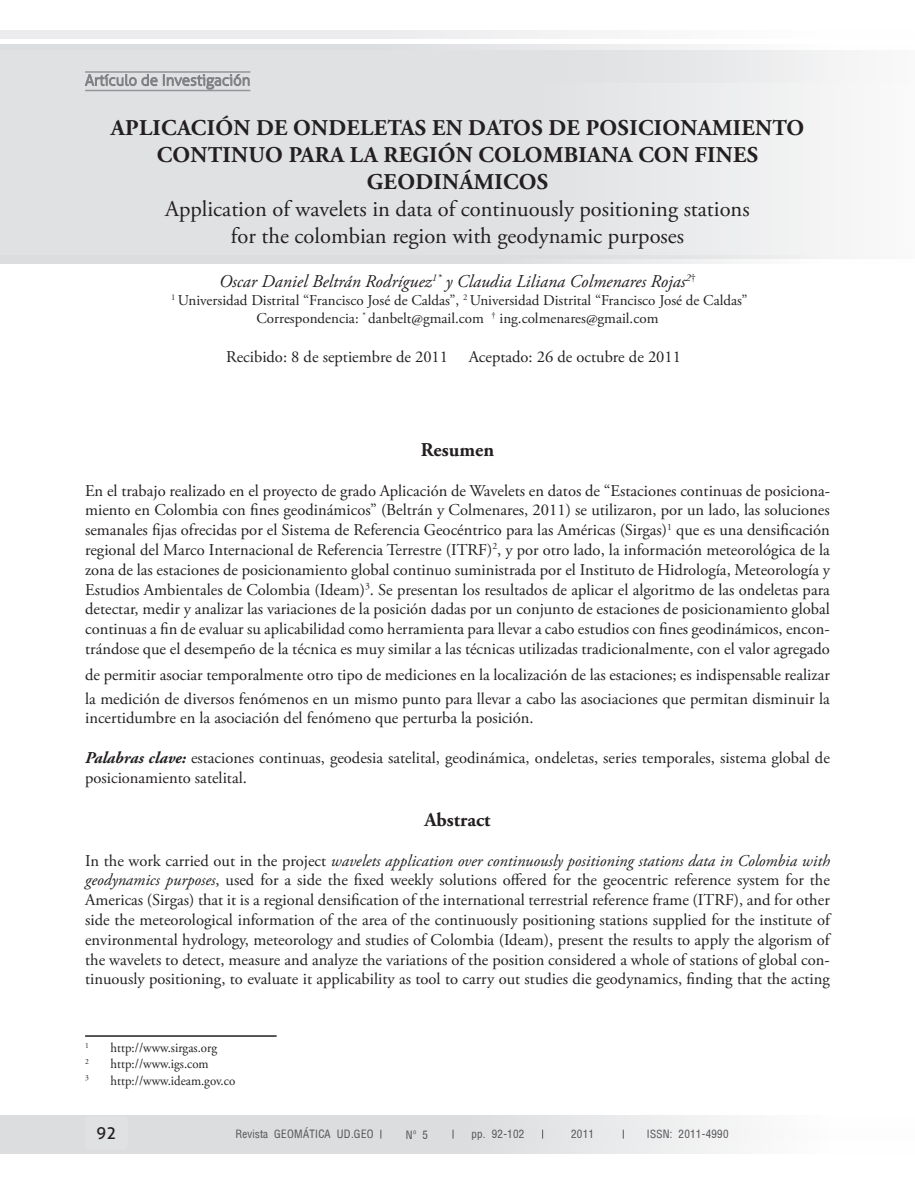
<style>
.page{position:relative;width:915px;height:1191px;background:#fff}
.page>*{position:absolute;margin:0;border:0;box-sizing:border-box;transform-origin:0 0}
.t1{font:22.5px/27px "Adobe Garamond Pro";color:#231f20;text-align:center}
.t2{font:700 22.5px/27px "Adobe Garamond Pro";letter-spacing:.015em;color:#231f20;text-align:center}
.t3{font:700 19.5px "Adobe Garamond Pro";color:#231f20}
.t4{font:italic 18px "Adobe Garamond Pro";color:#231f20}
.t5{font:16.5px/19.8px "Adobe Garamond Pro";color:#231f20;text-align:justify}
.t6{font:16.5px "Aller";color:#231f20}
.t7{font:15px/18px "Adobe Garamond Pro";color:#231f20;text-align:center}
.t8{font:13.5px "Adobe Garamond Pro";color:#231f20;scale:.95 1}
.t9{font:100 condensed 12.75px "Helvetica";color:#57585a}
.t10{font:7.8px "Adobe Garamond Pro";color:#231f20;scale:.95 1}
.s1{font-weight:700;font-style:italic}
.s2{font-style:italic}
</style>
<div class="page">
<div style="left:0;top:45px;width:913px;height:38px;background:linear-gradient(to right,#d3d4d7,#fcfcfc)"></div>
<div style="left:0;top:30px;width:591px;height:8px;background:#ececee"></div>
<div style="left:0;top:50px;width:914px;height:209px;background:linear-gradient(to right,#dadbdd,#f0f1f2)"></div>
<svg style="left:0;top:255px;width:914px;height:9px;fill:#dcdddf"></svg>
<hr style="left:85px;top:90px;width:165px;height:1px;background:#939598">
<svg style="left:84px;top:70px;width:166px;height:20px;background:#c0c1c4"></svg>
<hr style="left:85px;top:1035px;width:191px;height:1px;background:#231f20">
<div style="left:0;top:1115px;width:914px;height:38px;background:linear-gradient(to right,#d2d4d6,#f9f9f9)"></div>
<div style="left:85px;top:1116px;width:43px;height:33px;background:#e0e1e3;border-radius:4px"></div>
<h1 class="t2" style="left:111px;top:115px;width:694px">APLICACIÓN DE ONDELETAS EN DATOS DE POSICIONAMIENTO<br>CONTINUO PARA LA REGIÓN COLOMBIANA CON FINES<br>GEODINÁMICOS</h1>
<h1 class="t1" style="left:165px;top:197px;width:585px">Application of wavelets in data of continuously positioning stations for the colombian region with geodynamic purposes</h1>
<p class="t4" style="left:219px;top:270px;width:478px">Oscar Daniel Beltrán Rodríguez<sup>1*</sup> y Claudia Liliana Colmenares Rojas<sup>2</sup><sup>†</sup></p>
<p class="t7" style="left:171px;top:291px;width:577px"><sup>1</sup> Universidad Distrital “Francisco José de Caldas”, <sup>2</sup> Universidad Distrital “Francisco José de Caldas”<br>Correspondencia: <sup>*</sup> danbelt@gmail.com <sup>†</sup> ing.colmenares@gmail.com</p>
<p class="t5" style="left:226px;top:348px;width:223px">Recibido: 8 de septiembre de 2011</p>
<p class="t5" style="left:468px;top:348px;width:214px">Aceptado: 26 de octubre de 2011</p>
<p class="t3" style="left:421px;top:438px;width:75px">RESUMEN</p>
<p class="t5" style="left:85px;top:481px;width:746px">En el trabajo realizado en el proyecto de grado Aplicación de Wavelets en datos de “Estaciones continuas de posiciona&shy;miento en Colombia con fines geodinámicos” (Beltrán y Colmenares, 2011) se utilizaron, por un lado, las soluciones semanales fijas ofrecidas por el Sistema de Referencia Geocéntrico para las Américas (Sirgas)<sup>1</sup> que es una densificación regional del Marco Internacional de Referencia Terrestre (ITRF)<sup>2</sup>, y por otro lado, la información meteorológica de la zona de las estaciones de posicionamiento global continuo suministrada por el Instituto de Hidrología, Meteorología y Estudios Ambientales de Colombia (Ideam)<sup>3</sup>. Se presentan los resultados de aplicar el algoritmo de las ondeletas para detectar, medir y analizar las variaciones de la posición dadas por un conjunto de estaciones de posicionamiento global continuas a fin de evaluar su aplicabilidad como herramienta para llevar a cabo estudios con fines geodinámicos, encon&shy;trándose que el desempeño de la técnica es muy similar a las técnicas utilizadas tradicionalmente, con el valor agregado</p>
<p class="t5" style="left:85px;top:663px;width:746px;line-height:24px">de permitir asociar temporalmente otro tipo de mediciones en la localización de las estaciones; es indispensable realizar la medición de diversos fenómenos en un mismo punto para llevar a cabo las asociaciones que permitan disminuir la</p>
<p class="t5" style="left:85px;top:709px;width:450px">incertidumbre en la asociación del fenómeno que perturba la posición.</p>
<p class="t5" style="left:85px;top:748px;width:746px"><span class="s1">Palabras clave:</span> estaciones continuas, geodesia satelital, geodinámica, ondeletas, series temporales, sistema global de posicionamiento satelital.</p>
<p class="t3" style="left:424px;top:808px;width:68px">ABSTRACT</p>
<p class="t5" style="left:85px;top:851px;width:746px">In the work carried out in the project <span class="s2">wavelets application over continuously positioning stations data in Colombia with geodynamics purposes</span>, used for a side the fixed weekly solutions offered for the geocentric reference system for the Americas (Sirgas) that it is a regional densification of the international terrestrial reference frame (ITRF), and for other side the meteorological information of the area of the continuously positioning stations supplied for the institute of environmental hydrology, meteorology and studies of Colombia (Ideam), present the results to apply the algorism of the wavelets to detect, measure and analyze the variations of the position considered a whole of stations of global con&shy;tinuously positioning, to evaluate it applicability as tool to carry out studies die geodynamics, finding that the acting</p>
<p class="t10" style="left:85px;top:1040px;width:5px">1</p>
<p class="t8" style="left:111px;top:1039px;width:113px">http://www.sirgas.org</p>
<p class="t10" style="left:85px;top:1056px;width:5px">2</p>
<p class="t8" style="left:111px;top:1056px;width:105px">http://www.igs.com</p>
<p class="t10" style="left:85px;top:1073px;width:5px">3</p>
<p class="t8" style="left:111px;top:1072px;width:133px">http://www.ideam.gov.co</p>
<p class="t6" style="left:96px;top:1123px;width:21px">92</p>
<p class="t9" style="left:406px;top:1127px;width:12px">N<sup>o</sup></p>
<p class="t9" style="left:235px;top:1126px;width:140px">Revista Geomática UD.GEO</p>
<p class="t9" style="left:422px;top:1127px;width:7px">5</p>
<p class="t9" style="left:471px;top:1125px;width:55px">pp. 92-102</p>
<p class="t9" style="left:571px;top:1126px;width:25px">2011</p>
<p class="t9" style="left:646px;top:1126px;width:83px">ISSN: 2011-4990</p>
</div>
